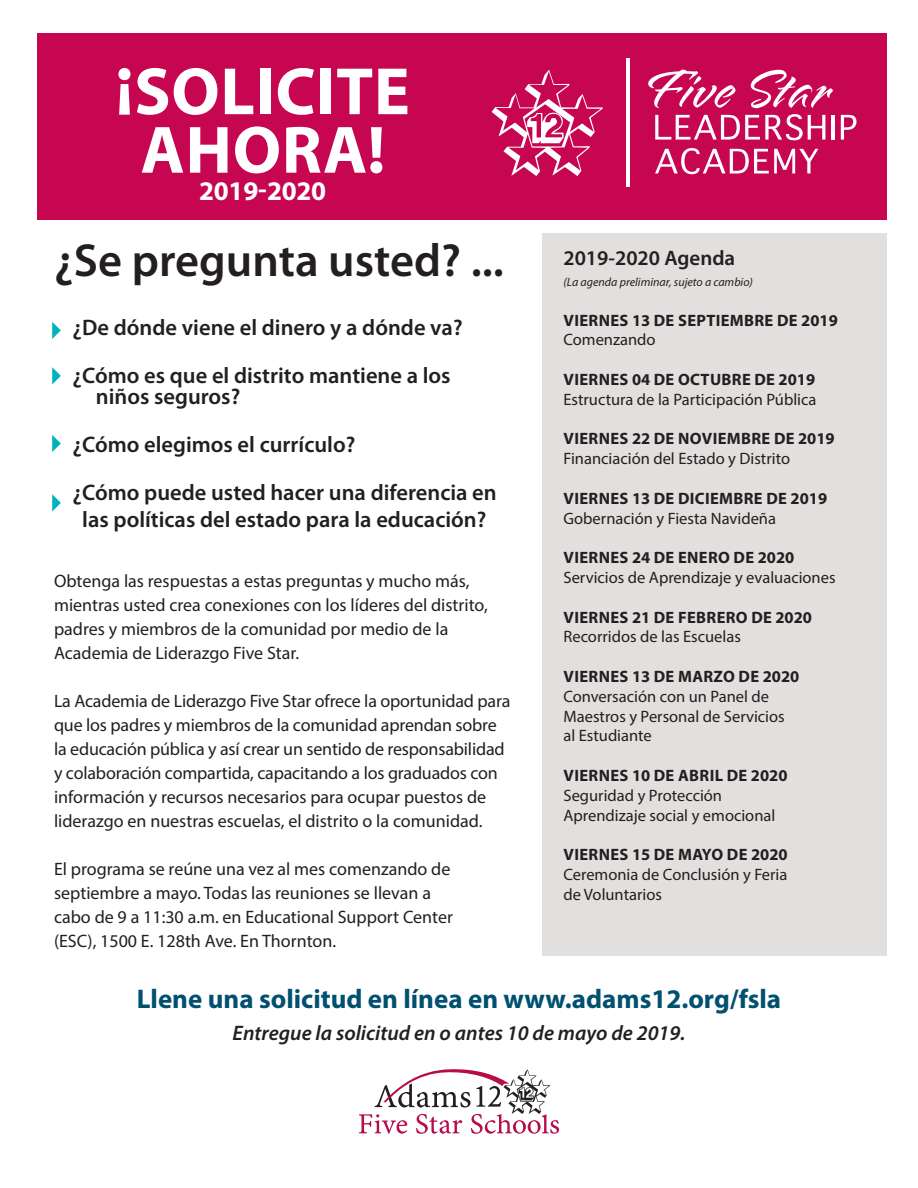
<style>
.page{position:relative;width:918px;height:1188px;background:#fff}
.page>*{position:absolute;margin:0;border:0;box-sizing:border-box;transform-origin:0 0}
.t1{font:700 67.5px/58.5px "Myriad Pro";letter-spacing:.01em;color:#fff;text-align:center}
.t2{font:600 46.5px "Myriad Pro";color:#231f20}
.t3{font:700 27px "Myriad Pro";color:#00506f}
.t4{font:700 27px "Myriad Pro";letter-spacing:-.01em;color:#fff}
.t5{font:600 22.5px/21px "Myriad Pro";color:#231f20}
.t6{font:italic 600 21px "Myriad Pro";color:#231f20}
.t7{font:600 21px "Myriad Pro";color:#231f20}
.t8{font:18px/24px "Myriad Pro";color:#231f20}
.t9{font:16.5px/19.8px "Myriad Pro";color:#231f20}
.t10{font:700 16.5px "Myriad Pro";letter-spacing:.02em;color:#231f20}
.t11{font:italic 12px "Myriad Pro";color:#231f20}
.s1{font-weight:700}
</style>
<div class="page">
<div style="left:37px;top:33px;width:849px;height:187px;background:#c60651"></div>
<svg style="left:359px;top:1069px;width:200px;height:65px"></svg>
<hr style="left:626px;top:58px;width:3px;height:128px;background:#fff">
<svg style="left:648px;top:70px;width:88px;height:38px"></svg>
<svg style="left:751px;top:70px;width:82px;height:38px"></svg>
<svg style="left:655px;top:114px;width:170px;height:26px"></svg>
<hr style="left:832px;top:115px;width:3px;height:25px;background:#fff">
<svg style="left:841px;top:115px;width:15px;height:25px"></svg>
<svg style="left:655px;top:148px;width:163px;height:26px"></svg>
<svg style="left:492px;top:70px;width:111px;height:106px"></svg>
<div style="left:543px;top:233px;width:344px;height:723px;background:#e2e0df"></div>
<svg style="left:52px;top:322px;width:9px;height:17px"></svg>
<svg style="left:52px;top:367px;width:9px;height:17px"></svg>
<svg style="left:52px;top:435px;width:9px;height:17px"></svg>
<svg style="left:52px;top:494px;width:9px;height:18px"></svg>
<p class="t1" style="left:115px;top:60px;width:296px">¡SOLICITE<br>AHORA!</p>
<p class="t4" style="left:199px;top:173px;width:128px">2019-2020</p>
<p class="t2" style="left:54px;top:231px;width:451px">¿Se pregunta usted? ...</p>
<p class="t5" style="left:73px;top:316px;width:392px">¿De dónde viene el dinero y a dónde va?</p>
<p class="t5" style="left:96px;top:364px;width:356px;text-indent:-23px">¿Cómo es que el distrito mantiene a los niños seguros?</p>
<p class="t5" style="left:73px;top:433px;width:284px">¿Cómo elegimos el currículo?</p>
<p class="t5" style="left:73px;top:478px;width:426px;line-height:27px;text-align:center">¿Cómo puede usted hacer una diferencia en las políticas del estado para la educación?</p>
<p class="t8" style="left:54px;top:568px;width:417px">Obtenga las respuestas a estas preguntas y mucho más,</p>
<p class="t8" style="left:54px;top:592px;width:435px">mientras usted crea conexiones con los líderes del distrito,</p>
<p class="t8" style="left:54px;top:616px;width:396px">padres y miembros de la comunidad por medio de la</p>
<p class="t8" style="left:54px;top:640px;width:247px">Academia de Liderazgo Five Star.</p>
<p class="t8" style="left:54px;top:688px;width:458px">La Academia de Liderazgo Five Star ofrece la oportunidad para que los padres y miembros de la comunidad aprendan sobre la educación pública y así crear un sentido de responsabilidad y colaboración compartida, capacitando a los graduados con información y recursos necesarios para ocupar puestos de liderazgo en nuestras escuelas, el distrito o la comunidad.</p>
<p class="t8" style="left:54px;top:856px;width:398px">El programa se reúne una vez al mes comenzando de septiembre a mayo. Todas las reuniones se llevan a</p>
<p class="t8" style="left:54px;top:904px;width:400px">cabo de 9 a 11:30 a.m. en Educational Support Center</p>
<p class="t8" style="left:54px;top:928px;width:284px">(ESC), 1500 E. 128th Ave. En Thornton.</p>
<p class="t7" style="left:563px;top:245px;width:173px">2019-2020 Agenda</p>
<p class="t11" style="left:563px;top:275px;width:191px">(La agenda preliminar, sujeto a cambio)</p>
<p class="t10" style="left:564px;top:309px;width:276px">VIERNES 13 DE SEPTIEMBRE DE 2019</p>
<p class="t9" style="left:563px;top:330px;width:94px">Comenzando</p>
<p class="t10" style="left:564px;top:369px;width:253px">VIERNES 04 DE OCTUBRE DE 2019</p>
<p class="t9" style="left:563px;top:389px;width:255px">Estructura de la Participación Pública</p>
<p class="t9" style="left:563px;top:429px;width:273px"><span class="s1">VIERNES 22 DE NOVIEMBRE DE 2019<br></span>Financiación del Estado y Distrito</p>
<p class="t10" style="left:564px;top:488px;width:265px">VIERNES 13 DE DICIEMBRE DE 2019</p>
<p class="t9" style="left:563px;top:508px;width:214px">Gobernación y Fiesta Navideña</p>
<p class="t10" style="left:564px;top:547px;width:232px">VIERNES 24 DE ENERO DE 2020</p>
<p class="t9" style="left:563px;top:567px;width:274px">Servicios de Aprendizaje y evaluaciones</p>
<p class="t10" style="left:564px;top:606px;width:250px">VIERNES 21 DE FEBRERO DE 2020</p>
<p class="t9" style="left:563px;top:627px;width:179px">Recorridos de las Escuelas</p>
<p class="t10" style="left:564px;top:666px;width:237px">VIERNES 13 DE MARZO DE 2020</p>
<p class="t9" style="left:563px;top:686px;width:207px">Conversación con un Panel de</p>
<p class="t9" style="left:563px;top:706px;width:223px">Maestros y Personal de Servicios</p>
<p class="t9" style="left:563px;top:726px;width:90px">al Estudiante</p>
<p class="t10" style="left:564px;top:765px;width:225px">VIERNES 10 DE ABRIL DE 2020</p>
<p class="t9" style="left:563px;top:785px;width:160px">Seguridad y Protección</p>
<p class="t9" style="left:563px;top:805px;width:213px">Aprendizaje social y emocional</p>
<p class="t10" style="left:564px;top:844px;width:226px">VIERNES 15 DE MAYO DE 2020</p>
<p class="t9" style="left:563px;top:864px;width:225px">Ceremonia de Conclusión y Feria</p>
<p class="t9" style="left:563px;top:884px;width:100px">de Voluntarios</p>
<p class="t3" style="left:137px;top:982px;width:646px">Llene una solicitud en línea en www.adams12.org/fsla</p>
<p class="t6" style="left:233px;top:1019px;width:454px">Entregue la solicitud en o antes 10 de mayo de 2019.</p>
</div>
